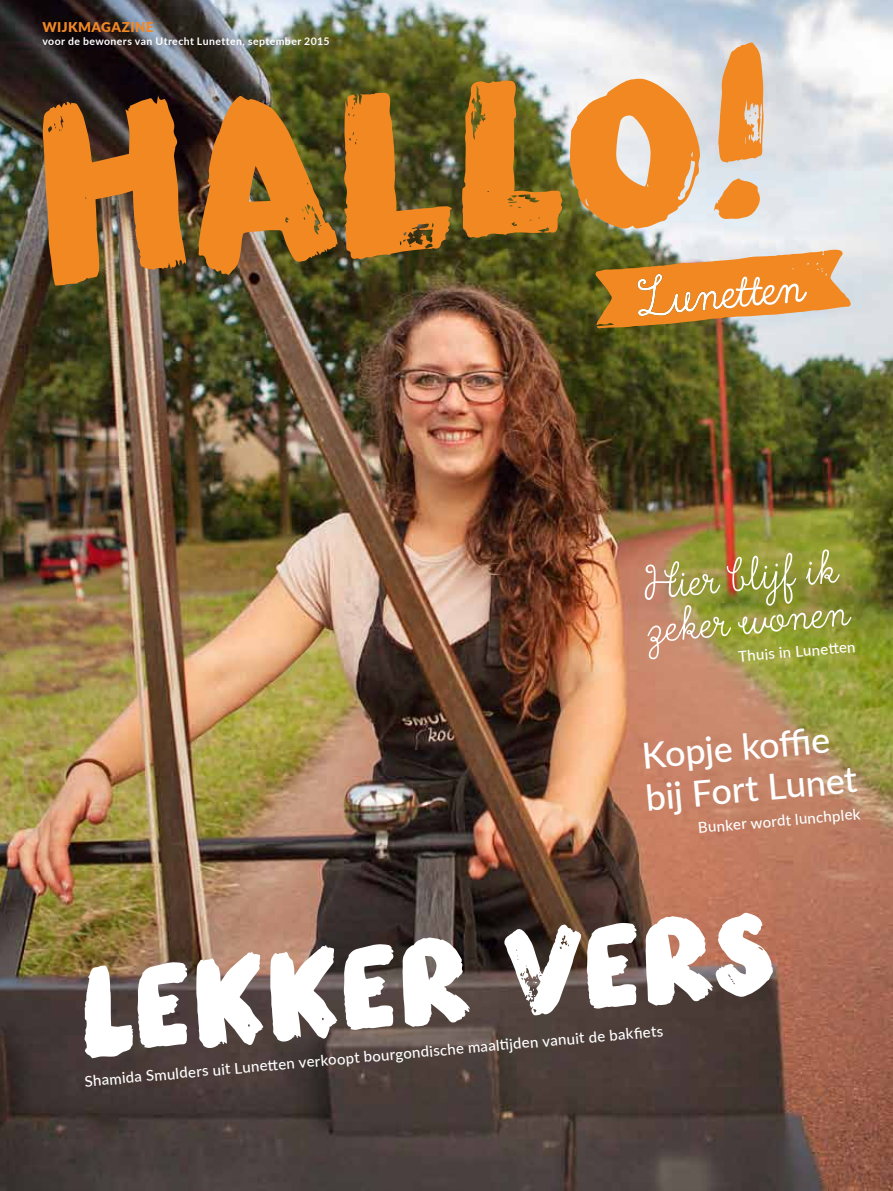
<style>
.page{position:relative;width:893px;height:1191px;background:#fff}
.page>*{position:absolute;margin:0;border:0;box-sizing:border-box;transform-origin:0 0}
.t1{font:114px "Modern Brush";color:#fff}
.t2{font:57px/43.5px "True North Script";color:#fff}
.t3{font:500 36px/42px "Lato";color:#fff}
.t4{font:500 15px "Lato";color:#fff}
.t5{font:900 13.5px "Lato";letter-spacing:.03em;color:#f18824}
.t6{font:700 10.5px "Lato";letter-spacing:.04em;color:#fff}
</style>
<div class="page">
<img style="left:0;top:0;width:893px;height:1191px">
<img style="left:43px;top:95px;width:143px;height:191px">
<img style="left:196px;top:96px;width:142px;height:181px">
<svg style="left:718px;top:43px;width:46px;height:120px"></svg>
<svg style="left:713px;top:178px;width:47px;height:41px"></svg>
<svg style="left:344px;top:92px;width:108px;height:169px"></svg>
<svg style="left:461px;top:79px;width:239px;height:161px"></svg>
<svg style="left:595px;top:249px;width:256px;height:79px"></svg>
<p class="t5" style="left:43px;top:17px;width:113px">WIJKMAGAZINE</p>
<p class="t6" style="left:43px;top:33px;width:289px">voor de bewoners van Utrecht Lunetten, september 2015</p>
<h2 class="t2" style="left:641px;top:566px;width:205px;rotate:-5deg">Hier blijf ik zeker wonen</h2>
<p class="t4" style="left:737px;top:646px;width:119px;rotate:-5deg">Thuis in Lunett en</p>
<h3 class="t3" style="left:640px;top:733px;width:214px;rotate:-5deg">Kopje koffi e bij Fort Lunet</h3>
<p class="t4" style="left:697px;top:817px;width:164px;rotate:-5deg">Bunker wordt lunchplek</p>
<h1 class="t1" style="left:72px;top:941px;width:701px;rotate:-5deg">Lekker vers</h1>
<p class="t4" style="left:84px;top:1070px;width:582px;rotate:-5deg">Shamida Smulders uit Lunett en verkoopt bourgondische maalti jden vanuit de bakfi ets</p>
</div>
